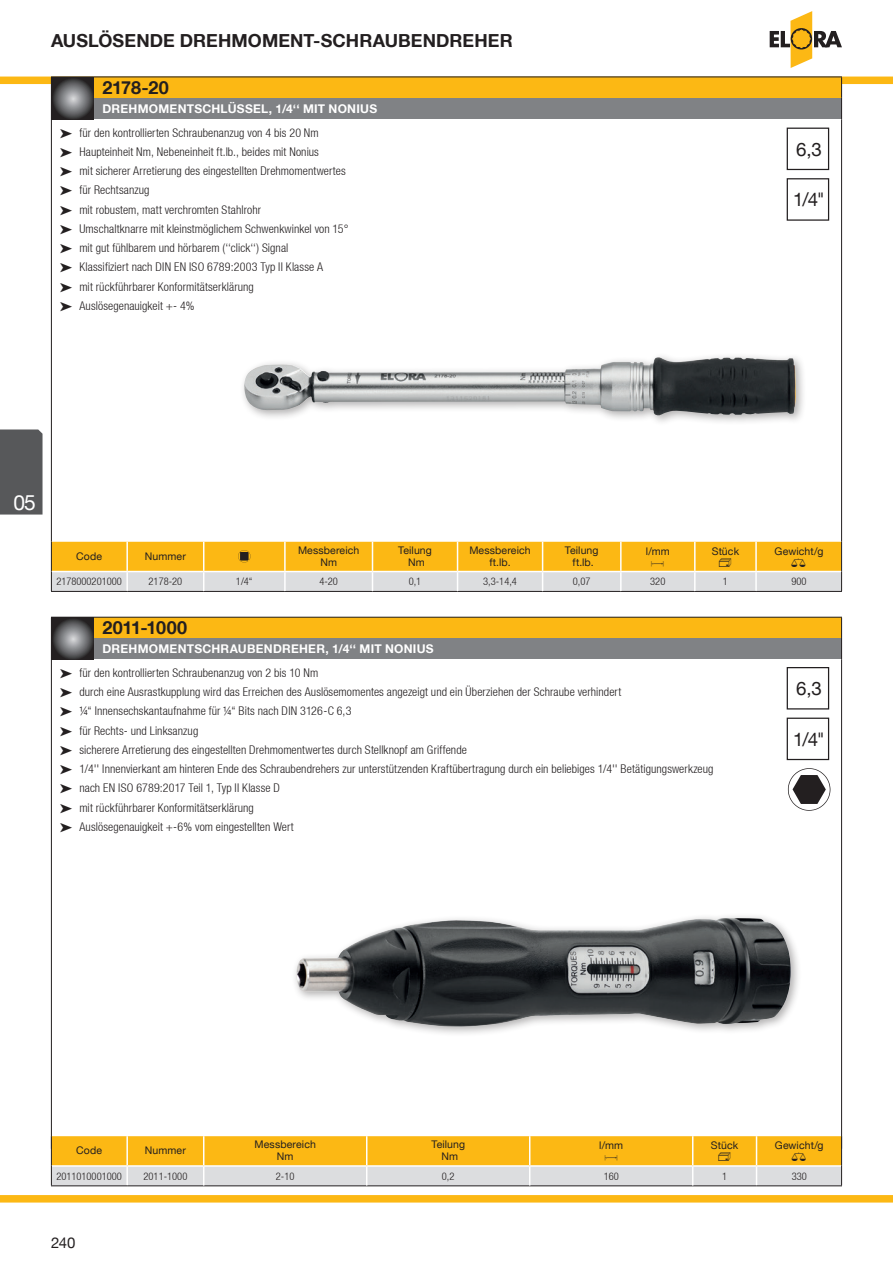
<style>
.page{position:relative;width:893px;height:1263px;background:#fff}
.page>*{position:absolute;margin:0;border:0;box-sizing:border-box;transform-origin:0 0}
.t1{font:21px "Helvetica Neue LT";color:#fff}
.t2{font:18.75px "Helvetica Neue LT";color:#231f20}
.Kopf_Bezeichnung{font:700 18px "Helvetica Neue LT";letter-spacing:.005em;color:#231f20}
.Kopf_Nr{font:700 18px "Helvetica Neue LT";letter-spacing:-.01em;color:#231f20}
.t3{font:15px "Helvetica Neue LT";color:#231f20}
.t4{font:300 condensed 12px "Helvetica Neue LT";letter-spacing:.01em;color:#231f20}
.Kopf_Bezeichnung-2{font:700 12px "Helvetica Neue LT";letter-spacing:.02em;color:#fff}
.Code___Elopikto{font:10.5px/12px "Helvetica Neue LT";letter-spacing:.01em;color:#231f20;text-align:center}
.Text{font:300 condensed 10.5px "Helvetica Neue LT";color:#231f20}
.s1{font-family:"Tooltime"}
.s2{font-family:"elopikto 2013"}
</style>
<div class="page">
<div style="left:0;top:429px;width:43px;height:85px;background:#57585a"></div>
<svg style="left:770px;top:11px;width:72px;height:57px"></svg>
<div style="left:0;top:1195px;width:893px;height:7px;background:#fcb814"></div>
<div style="left:0;top:77px;width:893px;height:7px;background:#fcb814"></div>
<div style="left:94px;top:617px;width:748px;height:21px;background:#fcb814"></div>
<div style="left:94px;top:638px;width:748px;height:22px;background:#808285"></div>
<hr style="left:51px;top:617px;width:43px;height:1px;background:#231f20">
<svg style="left:51px;top:618px;width:1px;height:42px"></svg>
<hr style="left:94px;top:617px;width:748px;height:1px;background:#231f20">
<svg style="left:841px;top:617px;width:1px;height:43px"></svg>
<hr style="left:841px;top:660px;width:1px;height:489px;background:#231f20">
<hr style="left:51px;top:660px;width:1px;height:489px;background:#231f20">
<svg style="left:52px;top:618px;width:42px;height:42px"></svg>
<svg style="left:51px;top:1136px;width:791px;height:50px"></svg>
<div style="left:94px;top:77px;width:748px;height:21px;background:#fcb814"></div>
<div style="left:94px;top:98px;width:748px;height:21px;background:#808285"></div>
<svg style="left:51px;top:77px;width:1px;height:42px"></svg>
<hr style="left:94px;top:77px;width:748px;height:1px;background:#231f20">
<svg style="left:841px;top:77px;width:1px;height:42px"></svg>
<hr style="left:841px;top:119px;width:1px;height:423px;background:#231f20">
<hr style="left:51px;top:119px;width:1px;height:423px;background:#231f20">
<svg style="left:52px;top:77px;width:42px;height:42px"></svg>
<hr style="left:51px;top:591px;width:76px;height:1px;background:#231f20">
<hr style="left:127px;top:591px;width:77px;height:1px;background:#231f20">
<hr style="left:204px;top:591px;width:81px;height:1px;background:#231f20">
<hr style="left:285px;top:591px;width:87px;height:1px;background:#231f20">
<hr style="left:372px;top:591px;width:86px;height:1px;background:#231f20">
<hr style="left:458px;top:591px;width:85px;height:1px;background:#231f20">
<hr style="left:543px;top:591px;width:78px;height:1px;background:#231f20">
<hr style="left:621px;top:591px;width:74px;height:1px;background:#231f20">
<hr style="left:695px;top:591px;width:61px;height:1px;background:#231f20">
<hr style="left:756px;top:591px;width:86px;height:1px;background:#231f20">
<svg style="left:51px;top:542px;width:791px;height:49px"></svg>
<div style="left:787px;top:718px;width:42px;height:42px;border:1px solid #231f20"></div>
<div style="left:787px;top:667px;width:42px;height:42px;border:1px solid #231f20"></div>
<div style="left:291px;top:913px;width:511px;height:125px;background:#231f20;opacity:.35"></div>
<img style="left:295px;top:918px;width:496px;height:109px">
<div style="left:787px;top:178px;width:42px;height:43px;border:1px solid #231f20"></div>
<div style="left:787px;top:128px;width:42px;height:42px;border:1px solid #231f20"></div>
<div style="left:239px;top:352px;width:568px;height:74px;background:#231f20;opacity:.35"></div>
<img style="left:243px;top:358px;width:553px;height:58px">
<svg style="left:788px;top:768px;width:42px;height:43px"></svg>
<p class="Kopf_Bezeichnung" style="left:51px;top:30px;width:463px">AUSLÖSENDE DREHMOMENT-SCHRAUBENDREHER</p>
<p class="Kopf_Nr" style="left:102px;top:76px;width:68px">2178-20</p>
<p class="Kopf_Bezeichnung-2" style="left:102px;top:101px;width:276px">DREHMOMENTSCHLÜSSEL, 1/4‘‘ MIT NONIUS</p>
<p class="t4" style="left:79px;top:125px;width:241px">für den kontrollierten Schraubenanzug von 4 bis 20 Nm</p>
<p class="t4" style="left:79px;top:145px;width:241px">Haupteinheit Nm, Nebeneinheit ft.lb., beides mit Nonius</p>
<p class="t4" style="left:79px;top:164px;width:268px">mit sicherer Arretierung des eingestellten Drehmomentwertes</p>
<p class="t4" style="left:79px;top:183px;width:72px">für Rechtsanzug</p>
<p class="t4" style="left:79px;top:202px;width:183px">mit robustem, matt verchromten Stahlrohr</p>
<p class="t4" style="left:79px;top:222px;width:271px">Umschaltknarre mit kleinstmöglichem Schwenkwinkel von 15°</p>
<p class="t4" style="left:79px;top:241px;width:211px">mit gut fühlbarem und hörbarem (‘‘click‘‘) Signal</p>
<p class="t4" style="left:79px;top:260px;width:245px">Klassifiziert nach DIN EN ISO 6789:2003 Typ II Klasse A</p>
<p class="t4" style="left:79px;top:279px;width:176px">mit rückführbarer Konformitätserklärung</p>
<p class="t4" style="left:79px;top:299px;width:116px">Auslösegenauigkeit +- 4%</p>
<p class="t2" style="left:796px;top:138px;width:27px">6,3</p>
<p class="t2" style="left:793px;top:188px;width:33px">1/4"</p>
<h1 class="t1" style="left:13px;top:489px;width:24px">05</h1>
<p class="Code___Elopikto" style="left:76px;top:550px;width:27px">Code</p>
<p class="Code___Elopikto" style="left:145px;top:550px;width:43px">Nummer</p>
<p class="Code___Elopikto" style="left:298px;top:544px;width:63px">Messbereich</p>
<p class="Code___Elopikto" style="left:320px;top:556px;width:18px">Nm</p>
<p class="Code___Elopikto" style="left:398px;top:544px;width:35px">Teilung</p>
<p class="Code___Elopikto" style="left:408px;top:556px;width:18px">Nm</p>
<p class="Code___Elopikto" style="left:469px;top:544px;width:63px">Messbereich</p>
<p class="Code___Elopikto" style="left:489px;top:556px;width:23px">ft.lb.</p>
<p class="Code___Elopikto" style="left:565px;top:544px;width:35px">Teilung</p>
<p class="Code___Elopikto" style="left:572px;top:556px;width:23px">ft.lb.</p>
<p class="Code___Elopikto" style="left:646px;top:545px;width:25px">l/mm<br><span class="s1">T</span></p>
<p class="Code___Elopikto" style="left:712px;top:545px;width:29px">Stück<br><span class="s2">U</span></p>
<p class="Code___Elopikto" style="left:775px;top:545px;width:50px">Gewicht/g<br><span class="s2">V</span></p>
<p class="Text" style="left:56px;top:576px;width:67px">2178000201000</p>
<p class="Text" style="left:149px;top:576px;width:35px">2178-20</p>
<p class="Text" style="left:236px;top:576px;width:18px">1/4“</p>
<p class="Text" style="left:319px;top:576px;width:20px">4-20</p>
<p class="Text" style="left:409px;top:576px;width:14px">0,1</p>
<p class="Text" style="left:483px;top:576px;width:35px">3,3-14,4</p>
<p class="Text" style="left:573px;top:576px;width:19px">0,07</p>
<p class="Text" style="left:650px;top:576px;width:17px">320</p>
<p class="Text" style="left:723px;top:576px;width:7px">1</p>
<p class="Text" style="left:791px;top:576px;width:17px">900</p>
<p class="Kopf_Nr" style="left:102px;top:617px;width:86px">2011-1000</p>
<p class="Kopf_Bezeichnung-2" style="left:102px;top:641px;width:333px">DREHMOMENTSCHRAUBENDREHER, 1/4‘‘ MIT NONIUS</p>
<p class="t4" style="left:79px;top:666px;width:240px">für den kontrollierten Schraubenanzug von 2 bis 10 Nm</p>
<p class="t4" style="left:79px;top:685px;width:543px">durch eine Ausrastkupplung wird das Erreichen des Auslösemomentes angezeigt und ein Überziehen der Schraube verhindert</p>
<p class="t4" style="left:79px;top:704px;width:274px">¼“ Innensechskantaufnahme für ¼“ Bits nach DIN 3126-C 6,3</p>
<p class="t4" style="left:79px;top:723px;width:120px">für Rechts- und Linksanzug</p>
<p class="t4" style="left:79px;top:743px;width:389px">sicherere Arretierung des eingestellten Drehmomentwertes durch Stellknopf am Griffende</p>
<p class="t4" style="left:79px;top:762px;width:636px">1/4'' Innenvierkant am hinteren Ende des Schraubendrehers zur unterstützenden Kraftübertragung durch ein beliebiges 1/4'' Betätigungswerkzeug</p>
<p class="t4" style="left:79px;top:781px;width:202px">nach EN ISO 6789:2017 Teil 1, Typ II Klasse D</p>
<p class="t4" style="left:79px;top:800px;width:176px">mit rückführbarer Konformitätserklärung</p>
<p class="t4" style="left:79px;top:820px;width:216px">Auslösegenauigkeit +-6% vom eingestellten Wert</p>
<p class="t2" style="left:796px;top:677px;width:27px">6,3</p>
<p class="t2" style="left:793px;top:728px;width:33px">1/4"</p>
<p class="Code___Elopikto" style="left:76px;top:1144px;width:27px">Code</p>
<p class="Code___Elopikto" style="left:145px;top:1144px;width:43px">Nummer</p>
<p class="Code___Elopikto" style="left:255px;top:1138px;width:63px">Messbereich</p>
<p class="Code___Elopikto" style="left:277px;top:1150px;width:18px">Nm</p>
<p class="Code___Elopikto" style="left:431px;top:1138px;width:35px">Teilung</p>
<p class="Code___Elopikto" style="left:441px;top:1150px;width:18px">Nm</p>
<p class="Code___Elopikto" style="left:599px;top:1139px;width:25px">l/mm<br><span class="s1">T</span></p>
<p class="Code___Elopikto" style="left:711px;top:1139px;width:29px">Stück<br><span class="s2">U</span></p>
<p class="Code___Elopikto" style="left:775px;top:1139px;width:50px">Gewicht/g<br><span class="s2">V</span></p>
<p class="Text" style="left:56px;top:1170px;width:67px">2011010001000</p>
<p class="Text" style="left:144px;top:1170px;width:45px">2011-1000</p>
<p class="Text" style="left:276px;top:1170px;width:20px">2-10</p>
<p class="Text" style="left:442px;top:1170px;width:14px">0,2</p>
<p class="Text" style="left:604px;top:1170px;width:17px">160</p>
<p class="Text" style="left:722px;top:1170px;width:7px">1</p>
<p class="Text" style="left:792px;top:1170px;width:17px">330</p>
<p class="t3" style="left:51px;top:1234px;width:26px">240</p>
</div>
